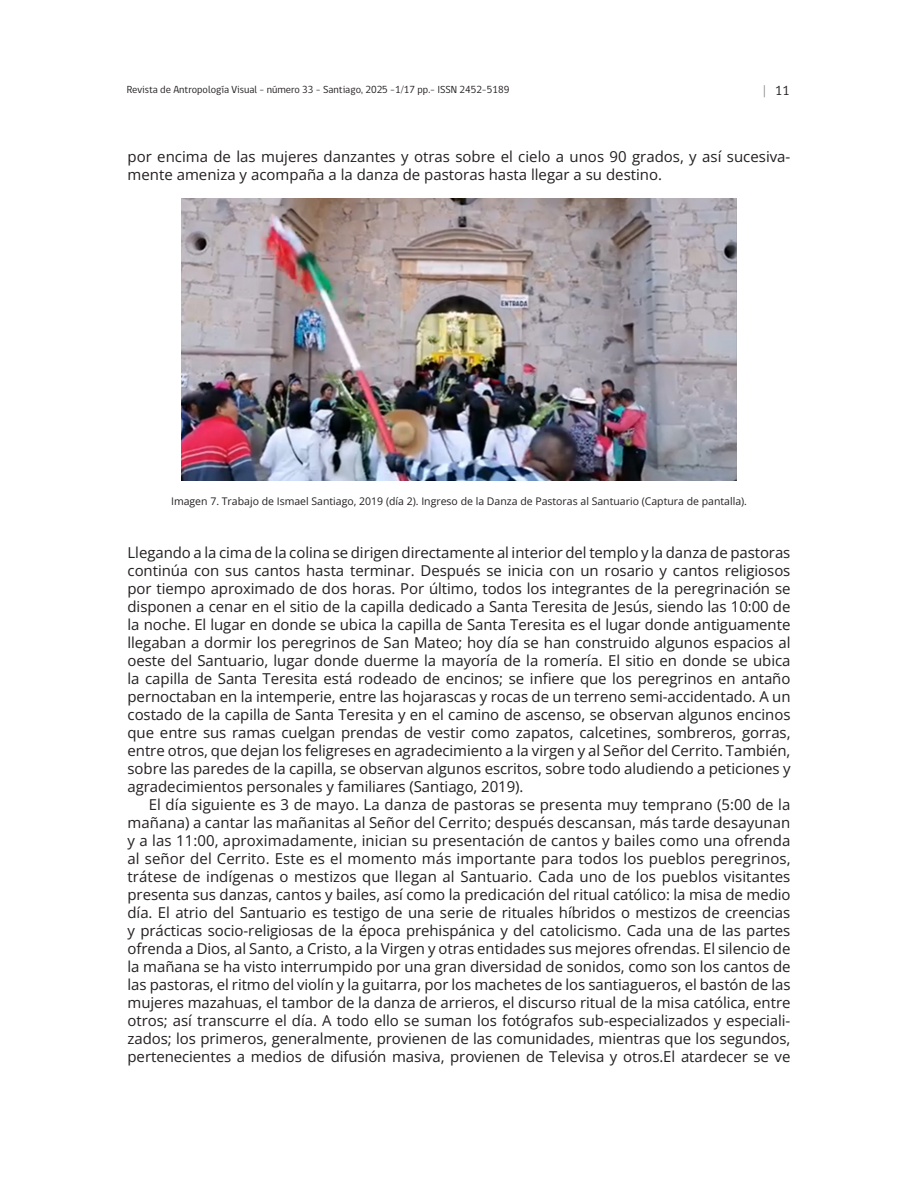
<style>
.page{position:relative;width:918px;height:1188px;background:#fff}
.page>*{position:absolute;margin:0;border:0;box-sizing:border-box;transform-origin:0 0}
.parraforav{font:15px/18px "Open Sans";color:#231f20;text-align:justify}
.t1{font:13.5px "gob CL";color:#231f20}
.piesfotorav{font:10.5px "Open Sans";color:#231f20}
.t2{font:10.5px "gob CL";color:#231f20}
.s1{color:#808285}
</style>
<div class="page">
<img style="left:181px;top:198px;width:556px;height:282px">
<p class="t2" style="left:127px;top:82px;width:384px">Revista de Antropología Visual - número 33 - Santiago, 2025 -1/17 pp.- ISSN 2452-5189</p>
<p class="t1" style="left:762px;top:82px;width:29px"><span class="s1">|</span> 11</p>
<p class="parraforav" style="left:128px;top:147px;width:664px">por encima de las mujeres danzantes y otras sobre el cielo a unos 90 grados, y así sucesiva&shy;mente ameniza y acompaña a la danza de pastoras hasta llegar a su destino.</p>
<p class="piesfotorav" style="left:171px;top:494px;width:577px">Imagen 7. Trabajo de Ismael Santiago, 2019 (día 2). Ingreso de la Danza de Pastoras al Santuario (Captura de pantalla).</p>
<p class="parraforav" style="left:128px;top:543px;width:665px">Llegando a la cima de la colina se dirigen directamente al interior del templo y la danza de pastoras continúa con sus cantos hasta terminar. Después se inicia con un rosario y cantos religiosos por tiempo aproximado de dos horas. Por último, todos los integrantes de la peregrinación se disponen a cenar en el sitio de la capilla dedicado a Santa Teresita de Jesús, siendo las 10:00 de la noche. El lugar en donde se ubica la capilla de Santa Teresita es el lugar donde antiguamente llegaban a dormir los peregrinos de San Mateo; hoy día se han construido algunos espacios al oeste del Santuario, lugar donde duerme la mayoría de la romería. El sitio en donde se ubica la capilla de Santa Teresita está rodeado de encinos; se infiere que los peregrinos en antaño pernoctaban en la intemperie, entre las hojarascas y rocas de un terreno semi-accidentado. A un costado de la capilla de Santa Teresita y en el camino de ascenso, se observan algunos encinos que entre sus ramas cuelgan prendas de vestir como zapatos, calcetines, sombreros, gorras, entre otros, que dejan los feligreses en agradecimiento a la virgen y al Señor del Cerrito. También, sobre las paredes de la capilla, se observan algunos escritos, sobre todo aludiendo a peticiones y agradecimientos personales y familiares (Santiago, 2019).</p>
<p class="parraforav" style="left:128px;top:795px;width:665px;text-indent:21px">El día siguiente es 3 de mayo. La danza de pastoras se presenta muy temprano (5:00 de la mañana) a cantar las mañanitas al Señor del Cerrito; después descansan, más tarde desayunan y a las 11:00, aproximadamente, inician su presentación de cantos y bailes como una ofrenda al señor del Cerrito. Este es el momento más importante para todos los pueblos peregrinos, trátese de indígenas o mestizos que llegan al Santuario. Cada uno de los pueblos visitantes presenta sus danzas, cantos y bailes, así como la predicación del ritual católico: la misa de medio día. El atrio del Santuario es testigo de una serie de rituales híbridos o mestizos de creencias y prácticas socio-religiosas de la época prehispánica y del catolicismo. Cada una de las partes ofrenda a Dios, al Santo, a Cristo, a la Virgen y otras entidades sus mejores ofrendas. El silencio de la mañana se ha visto interrumpido por una gran diversidad de sonidos, como son los cantos de las pastoras, el ritmo del violín y la guitarra, por los machetes de los santiagueros, el bastón de las mujeres mazahuas, el tambor de la danza de arrieros, el discurso ritual de la misa católica, entre otros; así transcurre el día. A todo ello se suman los fotógrafos sub-especializados y especiali&shy;zados; los primeros, generalmente, provienen de las comunidades, mientras que los segundos, pertenecientes a medios de difusión masiva, provienen de Televisa y otros.El atardecer se ve</p>
</div>
